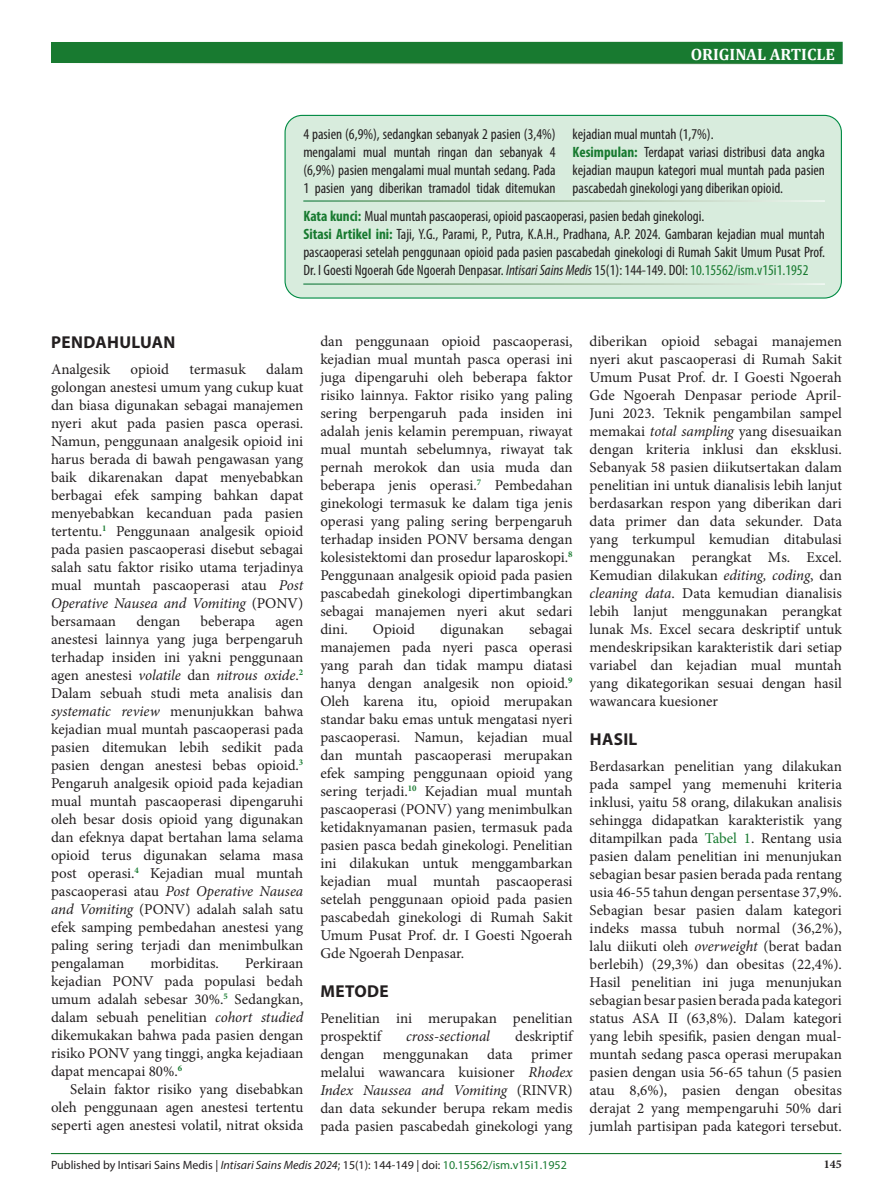
<style>
.page{position:relative;width:893px;height:1191px;background:#fff}
.page>*{position:absolute;margin:0;border:0;box-sizing:border-box;transform-origin:0 0}
.judul{font:700 17.25px "Myriad Pro";letter-spacing:.02em;color:#231f20}
.t1{font:700 16.5px "Cambria";color:#fff}
.t2{font:15px/18px "Minion Pro";color:#231f20;text-align:justify}
.Abstrak_Isi{font:condensed 15px/18px "Myriad Pro";color:#231f20;text-align:justify}
.Keywords{font:condensed 15px "Myriad Pro";color:#231f20}
.t3{font:italic 15px "Minion Pro";letter-spacing:-.005em;color:#231f20}
.t4{font:12px "Myriad Pro";color:#231f20}
.t5{font:700 12px "Minion Pro";color:#231f20}
.s1{font-weight:700;color:#187a30}
.s2{font-style:italic}
.s3{color:#187a30}
</style>
<div class="page">
<div style="left:51px;top:42px;width:792px;height:22px;background:#187a30"></div>
<hr style="left:51px;top:1153px;width:790px;height:1px;background:#187a30">
<div style="left:285px;top:115px;width:556px;height:183px;background:#d8ecdd;border-radius:17px"></div>
<div style="left:284px;top:115px;width:558px;height:183px;border:1px solid #008b43;border-radius:17px"></div>
<hr style="left:303px;top:200px;width:522px;height:2px;background:#fff">
<hr style="left:303px;top:283px;width:522px;height:2px;background:#fff">
<p class="t1" style="left:691px;top:43px;width:146px">ORIGINAL ARTICLE</p>
<p class="Abstrak_Isi" style="left:303px;top:125px;width:254px">4 pasien (6,9%), sedangkan sebanyak 2 pasien (3,4%) mengalami mual muntah ringan dan sebanyak 4 (6,9%) pasien mengalami mual muntah sedang. Pada 1 pasien yang diberikan tramadol tidak ditemukan</p>
<p class="Abstrak_Isi" style="left:573px;top:125px;width:142px">kejadian mual muntah (1,7%).</p>
<p class="Abstrak_Isi" style="left:573px;top:143px;width:254px"><span class="s1">Kesimpulan:</span> Terdapat variasi distribusi data angka kejadian maupun kategori mual muntah pada pasien pascabedah ginekologi yang diberikan opioid.</p>
<p class="Keywords" style="left:303px;top:207px;width:403px"><span class="s1">Kata kunci:</span> Mual muntah pascaoperasi, opioid pascaoperasi, pasien bedah ginekologi.</p>
<p class="Abstrak_Isi" style="left:303px;top:225px;width:523px"><span class="s1">Sitasi Artikel ini:</span> Taji, Y.G., Parami, P., Putra, K.A.H., Pradhana, A.P. 2024. Gambaran kejadian mual muntah pascaoperasi setelah penggunaan opioid pada pasien pascabedah ginekologi di Rumah Sakit Umum Pusat Prof.<br>Dr. I Goesti Ngoerah Gde Ngoerah Denpasar. <span class="s2">Intisari Sains Medis</span> 15(1): 144-149. DOI: <span class="s3">10.15562/ism.v15i1.1952</span></p>
<p class="judul" style="left:51px;top:331px;width:126px">PENDAHULUAN</p>
<p class="t2" style="left:51px;top:360px;width:61px">Analgesik</p>
<p class="t2" style="left:131px;top:360px;width:40px">opioid</p>
<p class="t2" style="left:190px;top:360px;width:58px">termasuk</p>
<p class="t2" style="left:51px;top:360px;width:254px;text-indent:215px">dalam golongan anestesi umum yang cukup kuat dan biasa digunakan sebagai manajemen nyeri akut pada pasien pasca operasi.<br>Namun, penggunaan analgesik opioid ini harus berada di bawah pengawasan yang baik dikarenakan dapat menyebabkan berbagai efek samping bahkan dapat menyebabkan kecanduan pada pasien tertentu.<sup>1</sup> Penggunaan analgesik opioid pada pasien pascaoperasi disebut sebagai salah satu faktor risiko utama terjadinya mual muntah pascaoperasi atau <span class="s2">Post Operative Nausea and Vomiting</span> (PONV) bersamaan</p>
<p class="t2" style="left:136px;top:612px;width:46px">dengan</p>
<p class="t2" style="left:201px;top:612px;width:56px">beberapa</p>
<p class="t2" style="left:51px;top:612px;width:254px;text-indent:224px">agen anestesi lainnya yang juga berpengaruh terhadap insiden ini yakni penggunaan agen anestesi <span class="s2">volatile</span> dan <span class="s2">nitrous oxide</span>.<sup>2<br></sup>Dalam sebuah studi meta analisis dan <span class="s2">systematic review</span> menunjukkan bahwa kejadian mual muntah pascaoperasi pada pasien ditemukan lebih sedikit pada pasien dengan anestesi bebas opioid.<sup>3<br></sup>Pengaruh analgesik opioid pada kejadian mual muntah pascaoperasi dipengaruhi oleh besar dosis opioid yang digunakan dan efeknya dapat bertahan lama selama opioid terus digunakan selama masa post operasi.<sup>4</sup> Kejadian mual muntah pascaoperasi atau <span class="s2">Post Operative Nausea and Vomiting</span> (PONV) adalah salah satu efek samping pembedahan anestesi yang paling sering terjadi dan menimbulkan pengalaman</p>
<p class="t2" style="left:51px;top:954px;width:254px;text-indent:194px">Perkiraan kejadian PONV pada populasi bedah umum adalah sebesar 30%.<sup>5</sup> Sedangkan, dalam sebuah penelitian <span class="s2">cohort studied </span>dikemukakan bahwa pada pasien dengan risiko PONV yang tinggi, angka kejadiaan dapat mencapai 80%.<sup>6</sup></p>
<p class="t2" style="left:51px;top:1080px;width:254px;text-indent:19px">Selain faktor risiko yang disebabkan oleh penggunaan agen anestesi tertentu seperti agen anestesi volatil, nitrat oksida</p>
<p class="t2" style="left:150px;top:954px;width:70px">morbiditas.</p>
<p class="t2" style="left:320px;top:332px;width:254px">dan penggunaan opioid pascaoperasi, kejadian mual muntah pasca operasi ini juga dipengaruhi oleh beberapa faktor risiko lainnya. Faktor risiko yang paling sering berpengaruh pada insiden ini adalah jenis kelamin perempuan, riwayat mual muntah sebelumnya, riwayat tak pernah merokok dan usia muda dan beberapa jenis operasi.<sup>7</sup> Pembedahan ginekologi termasuk ke dalam tiga jenis operasi yang paling sering berpengaruh terhadap insiden PONV bersama dengan kolesistektomi dan prosedur laparoskopi.<sup>8<br></sup>Penggunaan analgesik opioid pada pasien pascabedah ginekologi dipertimbangkan sebagai manajemen nyeri akut sedari dini.</p>
<p class="t2" style="left:320px;top:620px;width:254px;text-indent:209px">sebagai manajemen pada nyeri pasca operasi yang parah dan tidak mampu diatasi hanya dengan analgesik non opioid.<sup>9<br></sup>Oleh karena itu, opioid merupakan standar baku emas untuk mengatasi nyeri pascaoperasi. Namun, kejadian mual dan muntah pascaoperasi merupakan efek samping penggunaan opioid yang sering terjadi.<sup>10</sup> Kejadian mual muntah pascaoperasi (PONV) yang menimbulkan ketidaknyamanan pasien, termasuk pada pasien pasca bedah ginekologi. Penelitian ini dilakukan untuk menggambarkan kejadian mual muntah pascaoperasi setelah penggunaan opioid pada pasien pascabedah ginekologi di Rumah Sakit Umum Pusat Prof. dr. I Goesti Ngoerah Gde Ngoerah Denpasar.</p>
<p class="judul" style="left:320px;top:979px;width:70px">METODE</p>
<p class="t2" style="left:320px;top:1009px;width:254px">Penelitian ini merupakan penelitian prospektif</p>
<p class="t2" style="left:373px;top:620px;width:44px">Opioid</p>
<p class="t2" style="left:440px;top:620px;width:65px">digunakan</p>
<p class="t2" style="left:320px;top:1027px;width:254px;text-indent:195px">deskriptif dengan menggunakan data primer melalui wawancara kuisioner <span class="s2">Rhodex Index Naussea and Vomiting</span> (RINVR) dan data sekunder berupa rekam medis pada pasien pascabedah ginekologi yang</p>
<p class="t3" style="left:406px;top:1026px;width:85px">cross-sectional</p>
<p class="t2" style="left:590px;top:332px;width:254px">diberikan opioid sebagai manajemen nyeri akut pascaoperasi di Rumah Sakit Umum Pusat Prof. dr. I Goesti Ngoerah Gde Ngoerah Denpasar periode April-Juni 2023. Teknik pengambilan sampel memakai <span class="s2">total sampling</span> yang disesuaikan dengan kriteria inklusi dan eksklusi.<br>Sebanyak 58 pasien diikutsertakan dalam penelitian ini untuk dianalisis lebih lanjut berdasarkan respon yang diberikan dari data primer dan data sekunder. Data yang terkumpul kemudian ditabulasi menggunakan perangkat Ms. Excel.<br>Kemudian dilakukan <span class="s2">editing, coding</span>, dan <span class="s2">cleaning data</span>. Data kemudian dianalisis lebih lanjut menggunakan perangkat lunak Ms. Excel secara deskriptif untuk mendeskripsikan karakteristik dari setiap variabel dan kejadian mual muntah yang dikategorikan sesuai dengan hasil wawancara kuesioner</p>
<p class="judul" style="left:590px;top:727px;width:49px">HASIL</p>
<p class="t2" style="left:590px;top:757px;width:254px">Berdasarkan penelitian yang dilakukan pada sampel yang memenuhi kriteria inklusi, yaitu 58 orang, dilakukan analisis sehingga didapatkan karakteristik yang ditampilkan pada <span class="s3">Tabel 1</span>. Rentang usia pasien dalam penelitian ini menunjukan sebagian besar pasien berada pada rentang usia 46-55 tahun dengan persentase 37,9%.<br>Sebagian besar pasien dalam kategori indeks massa tubuh normal (36,2%), lalu diikuti oleh <span class="s2">overweight</span> (berat badan berlebih) (29,3%) dan obesitas (22,4%).<br>Hasil penelitian ini juga menunjukan sebagian besar pasien berada pada kategori status ASA II (63,8%). Dalam kategori yang lebih spesifik, pasien dengan mual&shy;muntah sedang pasca operasi merupakan pasien dengan usia 56-65 tahun (5 pasien atau 8,6%), pasien dengan obesitas derajat 2 yang mempengaruhi 50% dari jumlah partisipan pada kategori tersebut.</p>
<p class="t4" style="left:51px;top:1157px;width:517px">Published by Intisari Sains Medis | <span class="s2">Intisari Sains Medis 2024</span>; 15(1): 144-149 | doi: <span class="s3">10.15562/ism.v15i1.1952</span></p>
<p class="t5" style="left:824px;top:1156px;width:19px">145</p>
</div>
